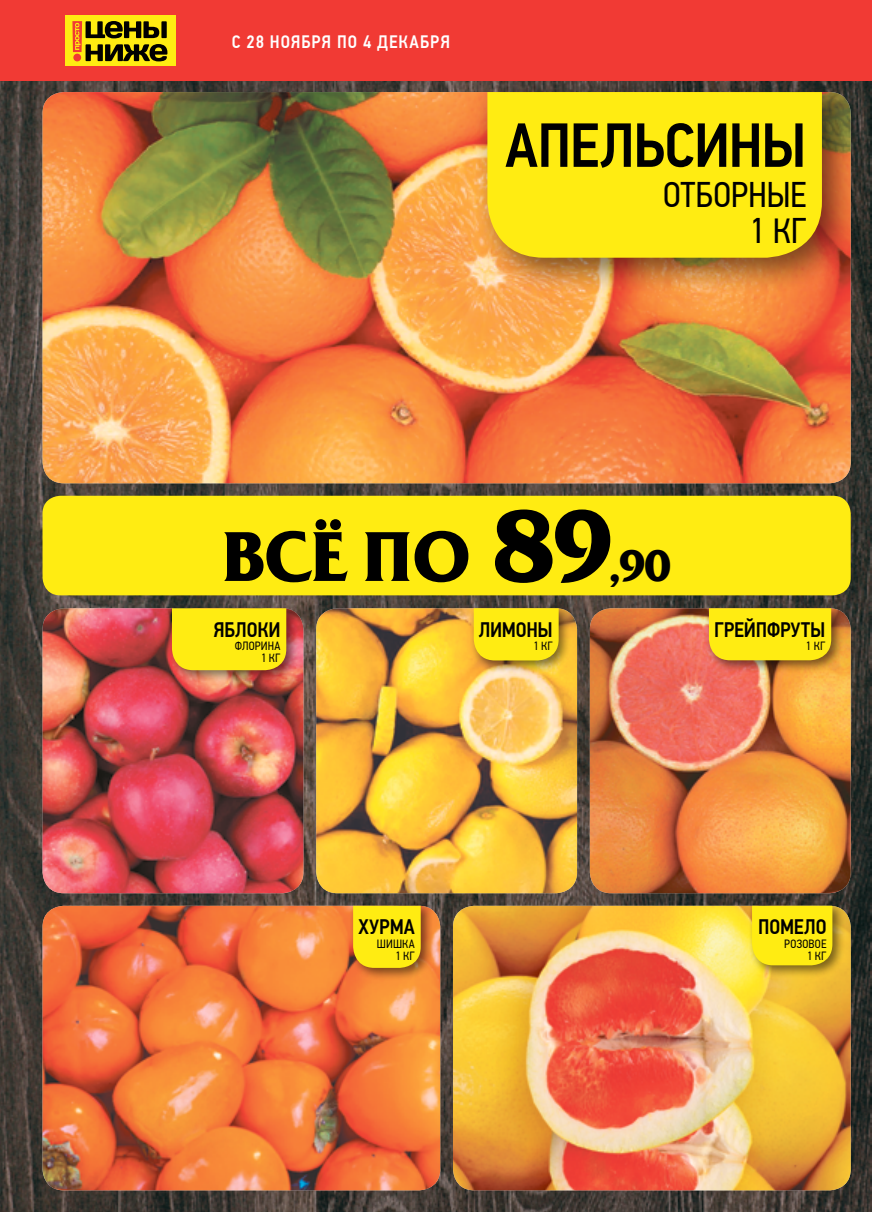
<style>
.page{position:relative;width:872px;height:1212px;background:#fff}
.page>*{position:absolute;margin:0;border:0;box-sizing:border-box;transform-origin:0 0}
.t1{font:700 69.6px "Friz Quadrata C";color:#000}
.t2{font:500 62.4px "PF Din Text Cond Pro";letter-spacing:-.02em;color:#000}
.t3{font:700 43.5px "Friz Quadrata C";color:#000}
.t4{font:35.7px "PF Din Text Cond Pro";color:#000}
.t5{font:500 21px "PF Din Text Cond Pro";letter-spacing:-.01em;color:#000}
.t6{font:500 18px "PF Din Text Cond Pro";letter-spacing:.05em;color:#fff}
.t7{font:12px "PF Din Text Cond Pro";letter-spacing:.02em;color:#000}
.s1{font-size:99.15px}
</style>
<div class="page">
<img style="left:0;top:81px;width:872px;height:1131px">
<div style="left:0;top:0;width:872px;height:81px;background:#f13a34"></div>
<div style="left:65px;top:16px;width:110px;height:50px;background:#ffec12"></div>
<svg style="left:72px;top:21px;width:95px;height:40px"></svg>
<div style="left:73px;top:54px;width:8px;height:7px;background:#f13a34;border-radius:50%"></div>
<img style="left:43px;top:92px;width:807px;height:391px">
<img style="left:316px;top:608px;width:261px;height:285px">
<img style="left:43px;top:608px;width:260px;height:285px">
<img style="left:453px;top:906px;width:397px;height:284px">
<img style="left:43px;top:906px;width:397px;height:284px">
<img style="left:590px;top:608px;width:260px;height:285px">
<div style="left:470px;top:605px;width:101px;height:67px;background:#000;opacity:.5"></div>
<div style="left:474px;top:608px;width:84px;height:52px;background:#ffec12"></div>
<div style="left:748px;top:902px;width:96px;height:75px;background:#000;opacity:.5"></div>
<div style="left:752px;top:906px;width:80px;height:59px;background:#ffec12"></div>
<div style="left:168px;top:605px;width:131px;height:78px;background:#000;opacity:.5"></div>
<div style="left:172px;top:608px;width:114px;height:62px;background:#ffec12"></div>
<div style="left:350px;top:902px;width:84px;height:78px;background:#000;opacity:.5"></div>
<svg style="left:353px;top:906px;width:68px;height:62px;background:#fae413"></svg>
<div style="left:705px;top:605px;width:138px;height:67px;background:#000;opacity:.5"></div>
<div style="left:709px;top:608px;width:122px;height:52px;background:#ffec12"></div>
<div style="left:473px;top:78px;width:386px;height:216px;background:#000;opacity:.5"></div>
<div style="left:487px;top:92px;width:335px;height:166px;background:#ffec12"></div>
<div style="left:43px;top:496px;width:807px;height:99px;background:#ffec12;border-radius:18px"></div>
<h3 class="t6" style="left:232px;top:31px;width:220px">С 28 НОЯБРЯ ПО 4 ДЕКАБРЯ</h3>
<p class="t2" style="left:505px;top:108px;width:303px">АПЕЛЬСИНЫ</p>
<p class="t4" style="left:663px;top:174px;width:145px">ОТБОРНЫЕ</p>
<p class="t4" style="left:749px;top:209px;width:58px">1 КГ</p>
<p class="t1" style="left:222px;top:516px;width:394px">ВСЁ ПО <span class="s1">89</span></p>
<p class="t3" style="left:609px;top:540px;width:64px">,90</p>
<p class="t5" style="left:213px;top:617px;width:68px">ЯБЛОКИ</p>
<p class="t7" style="left:235px;top:639px;width:47px">ФЛОРИНА</p>
<p class="t7" style="left:261px;top:651px;width:21px">1 КГ</p>
<p class="t5" style="left:478px;top:617px;width:76px">ЛИМОНЫ</p>
<p class="t7" style="left:533px;top:639px;width:21px">1 КГ</p>
<p class="t5" style="left:714px;top:617px;width:113px">ГРЕЙПФРУТЫ</p>
<p class="t7" style="left:806px;top:639px;width:21px">1 КГ</p>
<p class="t5" style="left:358px;top:914px;width:58px">ХУРМА</p>
<p class="t7" style="left:377px;top:936px;width:39px">ШИШКА</p>
<p class="t7" style="left:395px;top:948px;width:21px">1 КГ</p>
<p class="t5" style="left:758px;top:914px;width:70px">ПОМЕЛО</p>
<p class="t7" style="left:784px;top:936px;width:44px">РОЗОВОЕ</p>
<p class="t7" style="left:807px;top:948px;width:21px">1 КГ</p>
</div>
